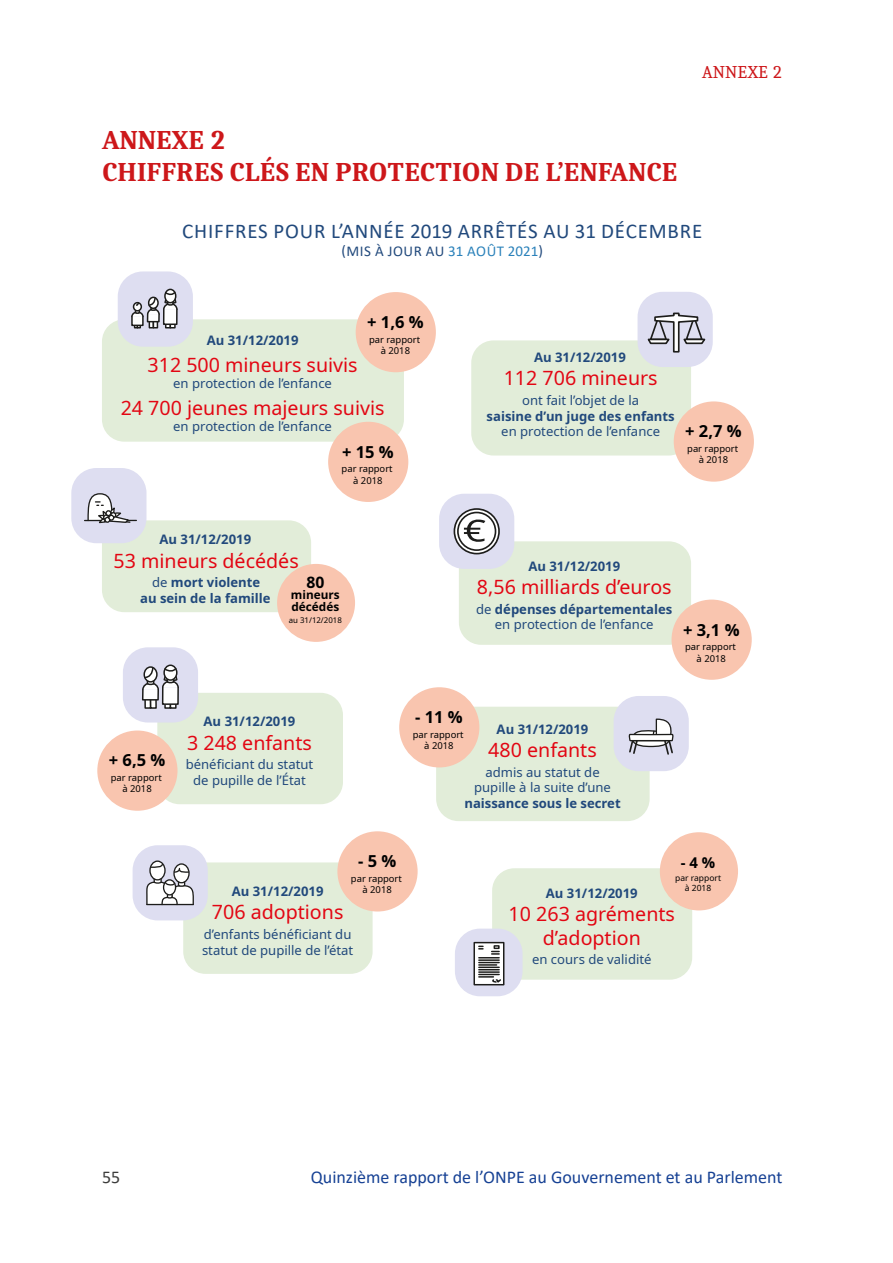
<style>
.page{position:relative;width:893px;height:1263px;background:#fff}
.page>*{position:absolute;margin:0;border:0;box-sizing:border-box;transform-origin:0 0}
.t1{font:700 27px/32.4px "Caladea";color:#cd171a}
.t2{font:21px "Calibri";letter-spacing:.04em;color:#21497c}
.t3{font:19.65px/23.5px "Noto Sans";color:#e30613;text-align:center}
.t4{font:18px "Calibri";color:#164194}
.t5{font:18px "Caladea";color:#cd171a}
.t6{font:18px "Calibri";color:#3c3c3b}
.t7{font:700 16.5px "Noto Sans";color:#000}
.t8{font:700 15.75px "Noto Sans";color:#000}
.t9{font:15px "Calibri";letter-spacing:.04em;color:#21497c}
.t10{font:700 14.85px "Noto Sans";color:#000}
.t11{font:13.05px/15.8px "Noto Sans";color:#21497c;text-align:center}
.t12{font:700 13.05px/15.8px "Noto Sans";color:#21497c;text-align:center}
.t13{font:700 11.85px/11.9px "Noto Sans";color:#000}
.t14{font:9.45px/11.2px "Noto Sans";color:#000;text-align:center}
.t15{font:8.55px/10.2px "Noto Sans";color:#000;text-align:center}
.t16{font:7.8px "Noto Sans";color:#000}
.s1{color:#2a81ba}
.s2{font-weight:400}
.s3{font-weight:700}
</style>
<div class="page">
<div style="left:183px;top:862px;width:190px;height:112px;background:#e2edd9;border-radius:22px"></div>
<div style="left:337px;top:831px;width:81px;height:80px;background:#f9c5af;border-radius:50%"></div>
<div style="left:133px;top:845px;width:75px;height:75px;background:#dedef1;border-radius:25px"></div>
<div style="left:149px;top:860px;width:17px;height:20px;border:1px solid #1d1d1b;border-radius:50%"></div>
<svg style="left:146px;top:862px;width:48px;height:44px"></svg>
<hr style="left:147px;top:904px;width:46px;height:1px;background:#1d1d1b">
<div style="left:492px;top:868px;width:200px;height:112px;background:#e2edd9;border-radius:22px"></div>
<div style="left:660px;top:832px;width:78px;height:78px;background:#f9c5af;border-radius:50%"></div>
<div style="left:455px;top:929px;width:68px;height:67px;background:#dedef1;border-radius:25px"></div>
<div style="left:474px;top:943px;width:30px;height:42px;background:#fff"></div>
<div style="left:473px;top:942px;width:31px;height:43px;border:1px solid #1d1d1b"></div>
<svg style="left:479px;top:945px;width:23px;height:40px"></svg>
<div style="left:102px;top:520px;width:209px;height:92px;background:#e2edd9;border-radius:22px"></div>
<div style="left:277px;top:564px;width:78px;height:78px;background:#f9c5af;border-radius:50%"></div>
<div style="left:71px;top:468px;width:76px;height:75px;background:#dedef1;border-radius:25px"></div>
<hr style="left:85px;top:520px;width:51px;height:1px;background:#1d1d1b">
<svg style="left:87px;top:493px;width:44px;height:31px"></svg>
<div style="left:459px;top:541px;width:232px;height:104px;background:#e2edd9;border-radius:22px"></div>
<div style="left:671px;top:600px;width:81px;height:80px;background:#f9c5af;border-radius:50%"></div>
<div style="left:439px;top:494px;width:75px;height:75px;background:#dedef1;border-radius:25px"></div>
<svg style="left:454px;top:509px;width:45px;height:45px"></svg>
<div style="left:454px;top:508px;width:46px;height:46px;border:2px solid #1d1d1b;border-radius:50%"></div>
<div style="left:458px;top:512px;width:37px;height:38px;background:#fff;border-radius:50%"></div>
<div style="left:457px;top:512px;width:39px;height:39px;border:2px solid #1d1d1b;border-radius:50%"></div>
<svg style="left:464px;top:519px;width:21px;height:23px"></svg>
<div style="left:102px;top:319px;width:302px;height:123px;background:#e2edd9;border-radius:22px"></div>
<div style="left:328px;top:422px;width:80px;height:80px;background:#f9c5af;border-radius:50%"></div>
<div style="left:356px;top:292px;width:80px;height:80px;background:#f9c5af;border-radius:50%"></div>
<div style="left:118px;top:271px;width:75px;height:76px;background:#dedef1;border-radius:25px"></div>
<div style="left:165px;top:289px;width:11px;height:14px;background:#444446;border-radius:50%"></div>
<div style="left:164px;top:289px;width:12px;height:14px;border:2px solid #1d1d1b;border-radius:50%"></div>
<svg style="left:131px;top:290px;width:47px;height:39px"></svg>
<div style="left:471px;top:340px;width:220px;height:115px;background:#e2edd9;border-radius:22px"></div>
<div style="left:674px;top:401px;width:80px;height:81px;background:#f9c5af;border-radius:50%"></div>
<div style="left:638px;top:292px;width:75px;height:75px;background:#dedef1;border-radius:25px"></div>
<svg style="left:647px;top:312px;width:59px;height:41px"></svg>
<div style="left:436px;top:707px;width:214px;height:114px;background:#e2edd9;border-radius:22px"></div>
<div style="left:399px;top:687px;width:80px;height:80px;background:#f9c5af;border-radius:50%"></div>
<div style="left:614px;top:696px;width:75px;height:75px;background:#dedef1;border-radius:25px"></div>
<svg style="left:628px;top:718px;width:46px;height:37px"></svg>
<div style="left:157px;top:693px;width:186px;height:111px;background:#e2edd9;border-radius:22px"></div>
<div style="left:123px;top:647px;width:75px;height:75px;background:#dedef1;border-radius:25px"></div>
<svg style="left:144px;top:700px;width:6px;height:9px"></svg>
<svg style="left:150px;top:700px;width:7px;height:9px"></svg>
<div style="left:142px;top:689px;width:17px;height:11px;background:#fff;border:2px solid #1d1d1b"></div>
<svg style="left:164px;top:705px;width:13px;height:4px"></svg>
<div style="left:162px;top:687px;width:17px;height:18px;background:#fff;border:2px solid #1d1d1b"></div>
<div style="left:163px;top:664px;width:15px;height:17px;border:2px solid #1d1d1b;border-radius:50%"></div>
<svg style="left:142px;top:666px;width:37px;height:25px"></svg>
<div style="left:97px;top:730px;width:81px;height:81px;background:#f9c5af;border-radius:50%"></div>
<h1 class="t1" style="left:102px;top:123px;width:577px">ANNEXE 2<br>CHIFFRES CLÉS EN PROTECTION DE L’ENFANCE</h1>
<h3 class="t5" style="left:702px;top:62px;width:82px">ANNEXE 2</h3>
<h2 class="t2" style="left:182px;top:216px;width:522px">CHIFFRES POUR L’ANNÉE 2019 ARRÊTÉS AU 31 DÉCEMBRE</h2>
<p class="t9" style="left:342px;top:241px;width:203px">(MIS À JOUR AU <span class="s1">31 AOÛT 2021</span>)</p>
<p class="t7" style="left:367px;top:315px;width:58px">+ 1,6 %</p>
<p class="t14" style="left:369px;top:335px;width:53px">par rapport à 2018</p>
<p class="t12" style="left:207px;top:333px;width:93px">Au 31/12/2019</p>
<h3 class="t3" style="left:148px;top:353px;width:212px">312 500 mineurs suivis</h3>
<p class="t11" style="left:173px;top:375px;width:160px">en protection de l’enfance</p>
<h3 class="t3" style="left:121px;top:396px;width:265px">24 700 jeunes majeurs suivis</h3>
<p class="t11" style="left:173px;top:418px;width:160px">en protection de l’enfance</p>
<p class="t7" style="left:342px;top:445px;width:53px">+ 15 %</p>
<p class="t14" style="left:342px;top:464px;width:53px">par rapport à 2018</p>
<p class="t12" style="left:159px;top:533px;width:93px">Au 31/12/2019</p>
<h3 class="t3" style="left:113px;top:549px;width:187px">53 mineurs décédés</h3>
<p class="t12" style="left:140px;top:576px;width:132px"><span class="s2">de</span> mort violente<br>au sein de la famille</p>
<p class="t8" style="left:306px;top:575px;width:19px">80</p>
<p class="t13" style="left:291px;top:590px;width:50px">mineurs décédés</p>
<p class="t16" style="left:289px;top:615px;width:55px">au 31/12/2018</p>
<p class="t12" style="left:534px;top:351px;width:93px">Au 31/12/2019</p>
<h3 class="t3" style="left:504px;top:367px;width:155px">112 706 mineurs</h3>
<p class="t11" style="left:522px;top:393px;width:118px">ont fait l’objet de la</p>
<p class="t12" style="left:487px;top:409px;width:190px">saisine d’un juge des enfants</p>
<p class="t11" style="left:501px;top:424px;width:160px">en protection de l’enfance</p>
<p class="t7" style="left:685px;top:425px;width:58px">+ 2,7 %</p>
<p class="t14" style="left:687px;top:444px;width:53px">par rapport à 2018</p>
<p class="t12" style="left:528px;top:559px;width:93px">Au 31/12/2019</p>
<h3 class="t3" style="left:477px;top:576px;width:196px">8,56 milliards d’euros</h3>
<p class="t11" style="left:476px;top:602px;width:198px">de <span class="s3">dépenses départementales </span>en protection de l’enfance</p>
<p class="t7" style="left:683px;top:623px;width:58px">+ 3,1 %</p>
<p class="t14" style="left:685px;top:642px;width:53px">par rapport à 2018</p>
<p class="t7" style="left:109px;top:754px;width:58px">+ 6,5 %</p>
<p class="t14" style="left:111px;top:773px;width:53px">par rapport à 2018</p>
<p class="t12" style="left:204px;top:715px;width:93px">Au 31/12/2019</p>
<h3 class="t3" style="left:187px;top:733px;width:126px">3 248 enfants</h3>
<p class="t11" style="left:186px;top:757px;width:129px">bénéficiant du statut de pupille de l’État</p>
<p class="t7" style="left:415px;top:710px;width:49px">- 11 %</p>
<p class="t14" style="left:413px;top:730px;width:53px">par rapport à 2018</p>
<p class="t12" style="left:497px;top:722px;width:93px">Au 31/12/2019</p>
<h3 class="t3" style="left:488px;top:740px;width:110px">480 enfants</h3>
<p class="t11" style="left:474px;top:764px;width:138px">admis au statut de pupille à la suite d’une</p>
<p class="t12" style="left:464px;top:797px;width:158px">naissance sous le secret</p>
<p class="t7" style="left:358px;top:855px;width:40px">- 5 %</p>
<p class="t14" style="left:351px;top:874px;width:53px">par rapport à 2018</p>
<p class="t12" style="left:232px;top:884px;width:93px">Au 31/12/2019</p>
<h3 class="t3" style="left:212px;top:902px;width:133px">706 adoptions</h3>
<p class="t11" style="left:202px;top:926px;width:153px;text-align:left">d’enfants bénéficiant du statut de pupille de l’état</p>
<p class="t10" style="left:681px;top:856px;width:36px">- 4 %</p>
<p class="t15" style="left:675px;top:873px;width:47px">par rapport à 2018</p>
<p class="t12" style="left:546px;top:886px;width:93px">Au 31/12/2019</p>
<h3 class="t3" style="left:509px;top:904px;width:168px">10 263 agréments d’adoption</h3>
<p class="t11" style="left:532px;top:952px;width:121px">en cours de validité</p>
<h3 class="t6" style="left:102px;top:1164px;width:20px">55</h3>
<h3 class="t4" style="left:311px;top:1164px;width:473px">Quinzième rapport de l’ONPE au Gouvernement et au Parlement</h3>
</div>
